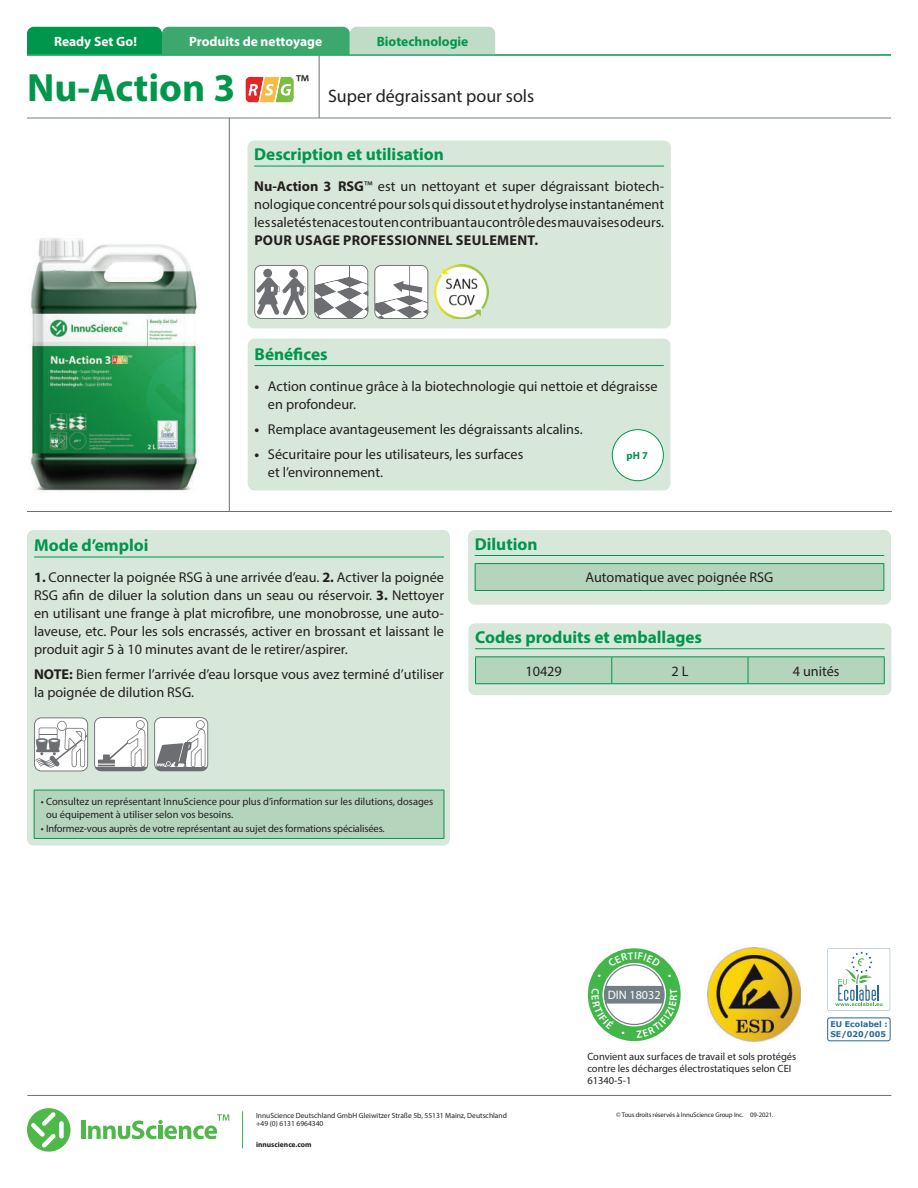
<style>
.page{position:relative;width:918px;height:1188px;background:#fff}
.page>*{position:absolute;margin:0;border:0;box-sizing:border-box;transform-origin:0 0}
.t1{font:700 39.6px "Myriad Pro";color:#00964c}
.t2{font:21.9px "Myriad Pro";color:#201d1e}
.t3{font:18px "Myriad Pro";color:#231f20}
.t4{font:700 17.25px "Myriad Pro";color:#00964c}
.t5{font:14.25px/18px "Myriad Pro";color:#231f20}
.t6{font:700 14.25px "Myriad Pro";letter-spacing:.02em;color:#231f20}
.t7{font:700 13.5px "Myriad Pro";color:#fff}
.t8{font:700 13.5px "Myriad Pro";color:#00964c}
.t9{font:12.15px "Myriad Pro";color:#fff}
.t10{font:10.5px/12px "Myriad Pro";color:#231f20}
.t11{font:700 10.5px "Myriad Pro";color:#00964c}
.t12{font:700 7.95px/9.4px "Verdana";color:#26699e}
.t13{font:7.5px/8.2px "Myriad Pro";color:#231f20}
.t14{font:700 7.5px "Myriad Pro";color:#231f20}
.t15{font:6.75px "Myriad Pro";letter-spacing:-.015em;color:#231f20}
.s1{font-weight:700}
</style>
<div class="page">
<hr style="left:27px;top:118px;width:864px;height:1px;background:#727f85">
<hr style="left:27px;top:54px;width:864px;height:2px;background:#00964c">
<hr style="left:27px;top:1095px;width:864px;height:1px;background:#6d6e71">
<hr style="left:319px;top:56px;width:1px;height:62px;background:#6d6e71">
<svg style="left:27px;top:27px;width:468px;height:27px;background:#54b37f"></svg>
<hr style="left:81px;top:1121px;width:4px;height:18px;background:#4eb848">
<svg style="left:88px;top:1114px;width:142px;height:25px"></svg>
<svg style="left:27px;top:1108px;width:43px;height:44px"></svg>
<svg style="left:245px;top:77px;width:49px;height:26px"></svg>
<hr style="left:242px;top:1111px;width:1px;height:37px;background:#3eb049">
<hr style="left:229px;top:118px;width:1px;height:393px;background:#6d6e71">
<hr style="left:27px;top:511px;width:864px;height:1px;background:#6d6e71">
<div style="left:248px;top:339px;width:423px;height:151px;background:#d7e8da;border-radius:7px"></div>
<hr style="left:254px;top:365px;width:410px;height:1px;background:#00964c">
<div style="left:612px;top:430px;width:51px;height:51px;background:#fff;border-radius:50%"></div>
<div style="left:612px;top:429px;width:52px;height:52px;border:1px solid #00964c;border-radius:50%"></div>
<div style="left:468px;top:623px;width:423px;height:72px;background:#d7e8da;border-radius:7px"></div>
<hr style="left:475px;top:648px;width:410px;height:1px;background:#00964c">
<hr style="left:475px;top:656px;width:137px;height:1px;background:#00964c">
<hr style="left:612px;top:656px;width:136px;height:1px;background:#00964c">
<hr style="left:748px;top:656px;width:137px;height:1px;background:#00964c">
<div style="left:475px;top:657px;width:410px;height:26px;background:#b4d5bc"></div>
<hr style="left:475px;top:683px;width:137px;height:1px;background:#00964c">
<hr style="left:612px;top:683px;width:136px;height:1px;background:#00964c">
<hr style="left:748px;top:683px;width:137px;height:1px;background:#00964c">
<div style="left:27px;top:530px;width:423px;height:316px;background:#d7e8da;border-radius:7px"></div>
<div style="left:34px;top:790px;width:410px;height:48px;background:#b4d5bc"></div>
<hr style="left:34px;top:790px;width:410px;height:1px;background:#00964c">
<hr style="left:34px;top:790px;width:1px;height:48px;background:#00964c">
<hr style="left:444px;top:790px;width:1px;height:48px;background:#00964c">
<hr style="left:34px;top:838px;width:410px;height:1px;background:#00964c">
<hr style="left:34px;top:557px;width:410px;height:1px;background:#00964c">
<svg style="left:34px;top:717px;width:54px;height:54px"></svg>
<div style="left:35px;top:718px;width:52px;height:53px;background:#fff;border-radius:6px"></div>
<svg style="left:35px;top:721px;width:52px;height:47px"></svg>
<svg style="left:94px;top:717px;width:54px;height:54px"></svg>
<div style="left:95px;top:718px;width:52px;height:52px;background:#fff;border-radius:6px"></div>
<svg style="left:95px;top:720px;width:53px;height:51px"></svg>
<svg style="left:154px;top:717px;width:54px;height:54px"></svg>
<div style="left:155px;top:718px;width:52px;height:52px;background:#fff;border-radius:6px"></div>
<svg style="left:155px;top:720px;width:53px;height:51px"></svg>
<div style="left:248px;top:141px;width:423px;height:187px;background:#d7e8da;border-radius:7px"></div>
<hr style="left:254px;top:166px;width:410px;height:1px;background:#00964c">
<svg style="left:254px;top:265px;width:54px;height:54px"></svg>
<div style="left:255px;top:266px;width:52px;height:52px;background:#fff;border-radius:6px"></div>
<div style="left:289px;top:269px;width:9px;height:9px;background:#6d6e71;border-radius:50%"></div>
<div style="left:263px;top:269px;width:9px;height:9px;background:#6d6e71;border-radius:50%"></div>
<svg style="left:256px;top:277px;width:49px;height:38px"></svg>
<svg style="left:314px;top:265px;width:54px;height:54px;background:#c3c4c5"></svg>
<svg style="left:374px;top:265px;width:55px;height:54px;background:#d2d3d4"></svg>
<img style="left:434px;top:265px;width:54px;height:54px">
<img style="left:29px;top:238px;width:171px;height:253px">
<div style="left:468px;top:530px;width:423px;height:75px;background:#d7e8da;border-radius:7px"></div>
<hr style="left:475px;top:555px;width:409px;height:1px;background:#00964c">
<div style="left:475px;top:564px;width:409px;height:26px;background:#b4d5bc"></div>
<svg style="left:475px;top:564px;width:1px;height:26px"></svg>
<hr style="left:475px;top:563px;width:409px;height:1px;background:#00964c">
<svg style="left:884px;top:564px;width:1px;height:26px"></svg>
<hr style="left:475px;top:590px;width:409px;height:1px;background:#00964c">
<svg style="left:828px;top:948px;width:62px;height:63px"></svg>
<div style="left:827px;top:1017px;width:64px;height:24px;border:1px solid #24689d;border-radius:2px"></div>
<img style="left:708px;top:948px;width:92px;height:93px">
<div style="left:588px;top:948px;width:93px;height:93px;border:15px solid #42b649;border-radius:50%"></div>
<svg style="left:608px;top:952px;width:53px;height:15px"></svg>
<svg style="left:592px;top:986px;width:85px;height:52px"></svg>
<p class="t7" style="left:54px;top:36px;width:84px">Ready Set Go!</p>
<p class="t7" style="left:189px;top:36px;width:135px">Produits de nettoyage</p>
<p class="t8" style="left:377px;top:36px;width:93px">Biotechnologie</p>
<h1 class="t1" style="left:27px;top:73px;width:210px">Nu-Action 3</h1>
<h2 class="t2" style="left:296px;top:70px;width:15px">™</h2>
<p class="t3" style="left:328px;top:89px;width:208px">Super dégraissant pour sols</p>
<p class="t4" style="left:254px;top:148px;width:191px">Description et utilisation</p>
<p class="t5" style="left:254px;top:179px;width:411px;text-align:justify"><span class="s1">Nu-Action 3 RSG</span>™ est un nettoyant et super dégraissant biotech&shy;nologique concentré pour sols qui dissout et hydrolyse instantanément les saletés tenaces tout en contribuant au contrôle des mauvaises odeurs.</p>
<p class="t6" style="left:254px;top:235px;width:285px">POUR USAGE PROFESSIONNEL SEULEMENT.</p>
<p class="t4" style="left:254px;top:347px;width:75px">Bénéfices</p>
<p class="t5" style="left:268px;top:379px;width:391px;text-indent:-13px"><span class="s1">•</span> Action continue grâce à la biotechnologie qui nettoie et dégraisse en profondeur.</p>
<p class="t5" style="left:254px;top:421px;width:330px"><span class="s1">•</span> Remplace avantageusement les dégraissants alcalins.</p>
<p class="t5" style="left:268px;top:446px;width:257px;text-indent:-13px"><span class="s1">•</span> Sécuritaire pour les utilisateurs, les surfaces et l’environnement.</p>
<p class="t11" style="left:626px;top:452px;width:23px">pH 7</p>
<p class="t4" style="left:34px;top:539px;width:116px">Mode d’emploi</p>
<p class="t5" style="left:34px;top:570px;width:411px;text-align:justify"><span class="s1">1.</span> Connecter la poignée RSG à une arrivée d’eau. <span class="s1">2.</span> Activer la poignée RSG afin de diluer la solution dans un seau ou réservoir. <span class="s1">3.</span> Nettoyer en utilisant une frange à plat microfibre, une monobrosse, une auto&shy;laveuse, etc. Pour les sols encrassés, activer en brossant et laissant le produit agir 5 à 10 minutes avant de le retirer/aspirer.</p>
<p class="t5" style="left:34px;top:666px;width:411px"><span class="s1">NOTE:</span> Bien fermer l’arrivée d’eau lorsque vous avez terminé d’utiliser la poignée de dilution RSG.</p>
<p class="t4" style="left:475px;top:537px;width:64px">Dilution</p>
<p class="t5" style="left:586px;top:570px;width:189px">Automatique avec poignée RSG</p>
<p class="t4" style="left:475px;top:631px;width:228px">Codes produits et emballages</p>
<p class="t5" style="left:525px;top:663px;width:38px">10429</p>
<p class="t5" style="left:671px;top:663px;width:19px">2 L</p>
<p class="t5" style="left:793px;top:663px;width:48px">4 unités</p>
<p class="t10" style="left:46px;top:795px;width:389px;line-height:13.5px;text-indent:-5px">• Consultez un représentant InnuScience pour plus d’information sur les dilutions, dosages ou équipement à utiliser selon vos besoins.</p>
<p class="t10" style="left:41px;top:823px;width:345px">• Informez-vous auprès de votre représentant au sujet des formations spécialisées.</p>
<p class="t9" style="left:608px;top:988px;width:54px">DIN 18032</p>
<p class="t10" style="left:587px;top:1052px;width:210px">Convient aux surfaces de travail et sols protégés contre les décharges électrostatiques selon CEI<br>61340-5-1</p>
<p class="t12" style="left:830px;top:1020px;width:59px">EU Ecolabel :<br>SE/020/005</p>
<p class="t13" style="left:256px;top:1112px;width:252px">InnuScience Deutschland GmbH Gleiwitzer Straße 5b, 55131 Mainz, Deutschland +49 (0) 6131 6964340</p>
<p class="t14" style="left:256px;top:1142px;width:57px">innuscience.com</p>
<p class="t15" style="left:616px;top:1112px;width:159px">© Tous droits réservés à InnuScience Group Inc. 09-2021.</p>
</div>
